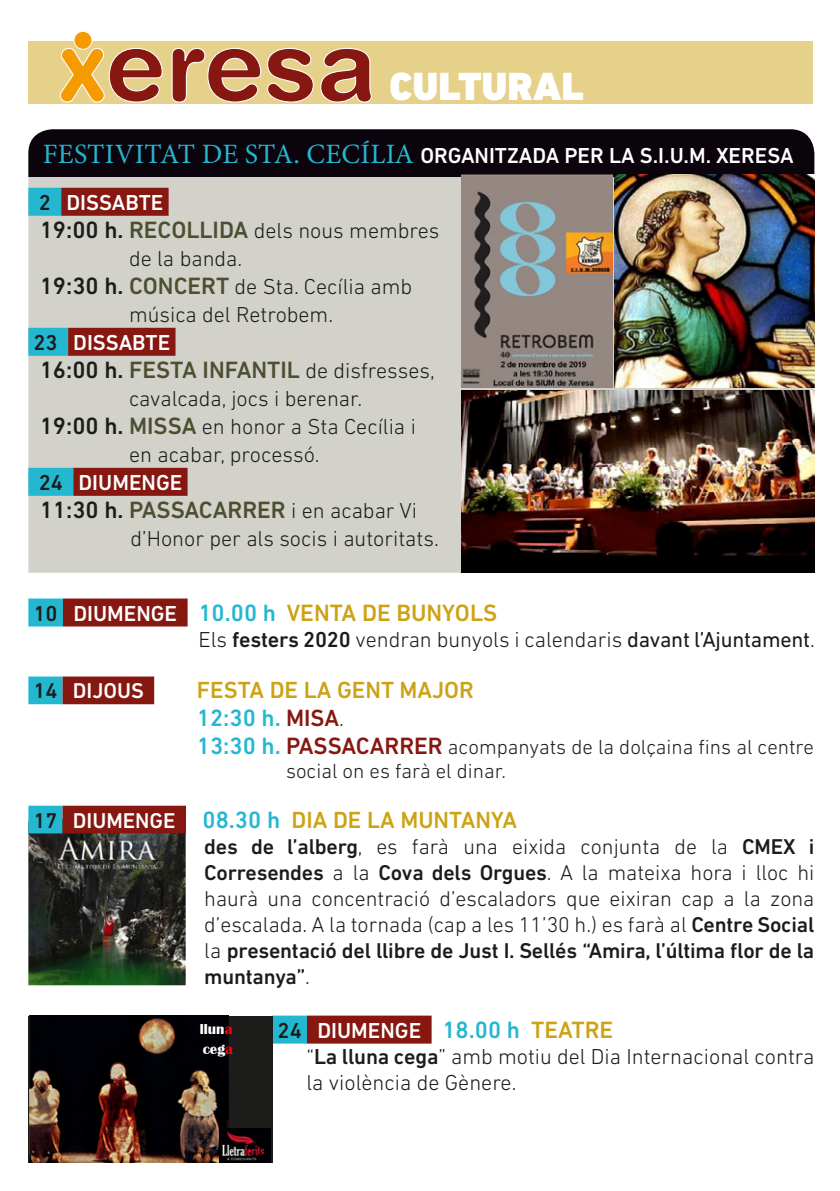
<style>
.page{position:relative;width:840px;height:1191px;background:#fff}
.page>*{position:absolute;margin:0;border:0;box-sizing:border-box;transform-origin:0 0}
.t1{font:900 40px "DIN Next LT Pro";color:#fff}
.t2{font:500 24px "DIN Next LT Pro";color:#4c5030}
.t3{font:500 24px "DIN Next LT Pro";color:#cca314}
.t4{font:500 24px "DIN Next LT Pro";color:#24b7d0}
.t5{font:500 23.8px "DIN Next LT Pro";color:#cca314}
.t6{font:300 22px/26.4px "DIN Next LT Pro";color:#1c1c1a}
.t7{font:500 22px/46.4px "DIN Next LT Pro";color:#fff}
.t8{font:300 21.8px/26.2px "DIN Next LT Pro";color:#1c1c1a;text-align:justify}
.t9{font:500 21.8px "DIN Next LT Pro";color:#fff}
.t10{font:300 20.8px/23.8px "DIN Next LT Pro";color:#1c1c1a}
.t11{font:700 14.8px/20.2px "Britannic";color:#fff}
.s1{font-family:"Minion Pro";font-weight:400;font-size:28px;color:#24b7d0}
.s2{color:#1c1c1a}
.s3{font-weight:500;font-size:24px}
.s4{font-weight:500;font-size:24px;color:#4c5030}
.s5{font-weight:300;font-size:22px;color:#1c1c1a}
.s6{font-size:22px;color:#1c1c1a}
.s7{font-size:22px;color:#fff}
.s8{color:#24b7d0}
.s9{font-weight:500}
.s10{font-weight:400}
.s11{color:#861811}
.s12{font-size:23.8px;color:#861811}
.s13{font-weight:300;font-size:21.8px;color:#1c1c1a}
.s14{font-weight:500;font-size:24px;color:#24b7d0}
.s15{font-weight:500;font-size:24px;color:#861811}
.s16{font-size:21.8px;color:#1c1c1a}
.s17{font-size:21.8px;color:#fff}
.s18{font-size:24px;color:#24b7d0}
.s19{color:#f00}
.s20{font-weight:500;color:#fff}
.s21{font-weight:500;font-size:24px;color:#cca314}
</style>
<div class="page">
<div style="left:28px;top:41px;width:811px;height:62px;background:#e5d189"></div>
<div style="left:74px;top:31px;width:18px;height:18px;background:#f59b00;border-radius:50%"></div>
<div style="left:73px;top:31px;width:19px;height:19px;border:1px solid #fff;border-radius:50%"></div>
<svg style="left:59px;top:47px;width:313px;height:56px"></svg>
<div style="left:28px;top:177px;width:785px;height:396px;background:#d2d2cb"></div>
<div style="left:28px;top:129px;width:785px;height:48px;background:#0c040c"></div>
<img style="left:461px;top:390px;width:352px;height:182px">
<div style="left:28px;top:188px;width:33px;height:28px;background:#24b7d0"></div>
<div style="left:61px;top:188px;width:107px;height:28px;background:#861811"></div>
<div style="left:28px;top:328px;width:40px;height:28px;background:#24b7d0"></div>
<div style="left:68px;top:328px;width:107px;height:28px;background:#861811"></div>
<div style="left:28px;top:468px;width:45px;height:28px;background:#24b7d0"></div>
<div style="left:73px;top:468px;width:114px;height:28px;background:#861811"></div>
<img style="left:614px;top:175px;width:199px;height:213px">
<div style="left:28px;top:676px;width:35px;height:28px;background:#24b7d0"></div>
<div style="left:63px;top:676px;width:91px;height:28px;background:#861811"></div>
<img style="left:28px;top:833px;width:157px;height:152px">
<div style="left:28px;top:805px;width:35px;height:28px;background:#24b7d0"></div>
<div style="left:63px;top:805px;width:123px;height:28px;background:#861811"></div>
<img style="left:461px;top:174px;width:150px;height:213px">
<div style="left:28px;top:598px;width:35px;height:28px;background:#24b7d0"></div>
<div style="left:63px;top:598px;width:124px;height:28px;background:#861811"></div>
<div style="left:272px;top:1015px;width:35px;height:28px;background:#24b7d0"></div>
<div style="left:307px;top:1015px;width:124px;height:28px;background:#861811"></div>
<div style="left:28px;top:1015px;width:244px;height:147px;background:#1c1c1a"></div>
<img style="left:29px;top:1015px;width:199px;height:147px">
<img style="left:220px;top:1128px;width:50px;height:34px">
<div style="left:813px;top:33px;width:26px;height:77px;background:#fff"></div>
<h1 class="t1" style="left:389px;top:63px;width:195px">CULTURAL</h1>
<p class="t7" style="left:39px;top:132px;width:756px"><span class="s1">FESTIVITAT DE STA. CECÍLIA</span> ORGANITZADA PER LA S.I.U.M. XERESA<br><span class="s2">2</span> DISSABTE</p>
<p class="t6" style="left:40px;top:217px;width:401px"><span class="s3">19:00 h.</span> <span class="s4">RECOLLIDA</span> dels nous membres</p>
<p class="t6" style="left:129px;top:245px;width:115px">de la banda.</p>
<p class="t6" style="left:40px;top:273px;width:373px"><span class="s3">19:30 h.</span> <span class="s4">CONCERT</span> de Sta. Cecília amb</p>
<p class="t6" style="left:129px;top:301px;width:205px">música del Retrobem.</p>
<p class="t7" style="left:34px;top:319px;width:138px"><span class="s2">23</span> DISSABTE</p>
<p class="t2" style="left:40px;top:356px;width:396px"><span class="s2">16:00 h.</span> FESTA INFANTIL <span class="s5">de disfresses,</span></p>
<p class="t6" style="left:129px;top:385px;width:235px">cavalcada, jocs i berenar.</p>
<p class="t6" style="left:40px;top:413px;width:377px"><span class="s3">19:00 h.</span> <span class="s4">MISSA</span> en honor a Sta Cecília i</p>
<p class="t6" style="left:129px;top:441px;width:192px">en acabar, processó.</p>
<p class="t7" style="left:39px;top:459px;width:145px"><span class="s2">24</span> DIUMENGE</p>
<p class="t2" style="left:40px;top:496px;width:378px"><span class="s2">11:30 h.</span> PASSACARRER <span class="s5">i en acabar Vi</span></p>
<p class="t6" style="left:130px;top:525px;width:310px">d’Honor per als socis i autoritats.</p>
<p class="t3" style="left:34px;top:598px;width:465px"><span class="s6">10</span> <span class="s7">DIUMENGE</span> <span class="s8">10.00 h</span> VENTA DE BUNYOLS</p>
<p class="t6" style="left:198px;top:626px;width:617px">Els <span class="s9">festers 2020</span> vendran bunyols i calendaris <span class="s10">davant l’Ajuntament</span>.</p>
<p class="t9" style="left:33px;top:678px;width:112px"><span class="s2">14</span> DIJOUS</p>
<p class="t5" style="left:197px;top:676px;width:278px">FESTA DE LA GENT MAJOR</p>
<p class="t4" style="left:197px;top:704px;width:148px">12:30 h. <span class="s11">M</span><span class="s12">ISA</span><span class="s13">.</span></p>
<p class="t10" style="left:286px;top:735px;width:529px;text-indent:-89px"><span class="s14">13:30 h.</span> <span class="s15">PASSACARRER</span> acompanyats de la dolçaina fins al centre social on es farà el dinar.</p>
<p class="t5" style="left:33px;top:805px;width:485px"><span class="s16">17</span> <span class="s17">DIUMENGE</span> <span class="s18">08.30 h</span> DIA DE LA MUNTANYA</p>
<p class="t8" style="left:204px;top:833px;width:611px"><span class="s9">des de l’alberg</span>, es farà una eixida conjunta de la <span class="s9">CMEX i Corresendes</span> a la <span class="s9">Cova dels Orgues</span>. A la mateixa hora i lloc hi haurà una concentració d’escaladors que eixiran cap a la zona d’escalada. A la tornada (cap a les 11’30 h.) es farà al <span class="s9">Centre Social </span>la <span class="s9">presentació del llibre de Just I. Sellés “Amira, l’última flor de la muntanya”</span>.</p>
<p class="t11" style="left:200px;top:1018px;width:35px">llun<span class="s19">a </span>ceg<span class="s19">a</span></p>
<p class="t6" style="left:306px;top:1016px;width:509px;text-indent:-29px"><span class="s9">24</span> <span class="s20">DIUMENGE</span> <span class="s14">18.00 h</span> <span class="s21">TEATRE<br></span>“<span class="s9">La lluna cega</span>” amb motiu del Dia Internacional contra la violència de Gènere.</p>
</div>
